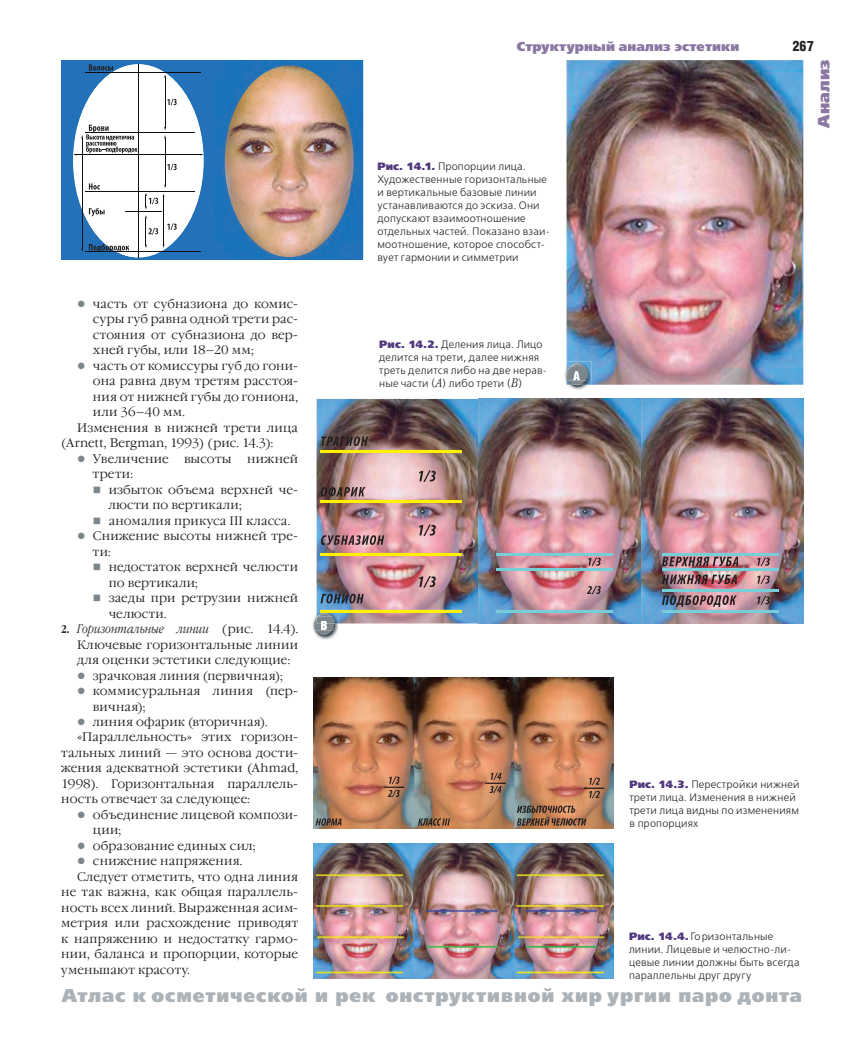
<style>
.page{position:relative;width:866px;height:1038px;background:#fff}
.page>*{position:absolute;margin:0;border:0;box-sizing:border-box;transform-origin:0 0}
.t1{font:18.5px "Free Set Black C";letter-spacing:.05em;color:#abb3b9}
.t2{font:16.25px "Free Set Black C";letter-spacing:.01em;color:#8a77a2}
.t3{font:900 14.25px "Helios Cond";color:#231f20}
.t4{font:12.88px "Free Set Black C";letter-spacing:.005em;color:#8a77a2}
.t5{font:300 12.38px/15.5px "Garamond C";letter-spacing:.02em;color:#231f20}
.t6{font:300 12.38px "Garamond C";color:#231f20}
.t7{font:italic 300 12.38px "Garamond Narrow C";letter-spacing:.005em;color:#231f20}
.t8{font:10.75px/12.9px "Free Set C";letter-spacing:.015em;color:#231f20}
.s1{color:#7c878d}
.s2{font-weight:700;font-style:normal;font-size:11.25px}
.s3{font-family:"Garamond C";font-style:normal}
.s4{font-family:"Free Set Black C";font-size:10.62px;color:#51387d}
.s5{font-family:"Garamond Narrow C";font-weight:300;font-style:italic;font-size:12.38px}
</style>
<div class="page">
<img style="left:61px;top:61px;width:302px;height:197px">
<img style="left:73px;top:64px;width:131px;height:193px;border-radius:50%">
<hr style="left:85px;top:72px;width:116px;height:1px;background:#130d0f">
<hr style="left:86px;top:251px;width:115px;height:1px;background:#130d0f">
<hr style="left:86px;top:190px;width:109px;height:1px;background:#130d0f">
<hr style="left:85px;top:132px;width:110px;height:1px;background:#130d0f">
<hr style="left:138px;top:64px;width:1px;height:193px;background:#130d0f">
<hr style="left:165px;top:77px;width:1px;height:51px;background:#130d0f">
<hr style="left:165px;top:138px;width:1px;height:47px;background:#130d0f">
<svg style="left:164px;top:127px;width:2px;height:11px"></svg>
<hr style="left:82px;top:138px;width:1px;height:111px;background:#130d0f">
<hr style="left:76px;top:154px;width:125px;height:1px;background:#130d0f">
<hr style="left:126px;top:211px;width:36px;height:1px;background:#130d0f">
<hr style="left:163px;top:196px;width:1px;height:49px;background:#130d0f">
<img style="left:223px;top:64px;width:132px;height:195px">
<svg style="left:89px;top:64px;width:24px;height:7px"></svg>
<svg style="left:167px;top:99px;width:10px;height:6px"></svg>
<svg style="left:167px;top:164px;width:10px;height:6px"></svg>
<svg style="left:145px;top:185px;width:21px;height:24px"></svg>
<svg style="left:145px;top:215px;width:32px;height:33px"></svg>
<svg style="left:89px;top:183px;width:11px;height:6px"></svg>
<svg style="left:89px;top:208px;width:16px;height:8px"></svg>
<svg style="left:89px;top:244px;width:40px;height:8px"></svg>
<svg style="left:73px;top:125px;width:64px;height:30px"></svg>
<img style="left:566px;top:60px;width:237px;height:324px">
<img style="left:317px;top:399px;width:486px;height:224px">
<svg style="left:321px;top:436px;width:47px;height:10px"></svg>
<svg style="left:419px;top:470px;width:17px;height:11px"></svg>
<svg style="left:419px;top:524px;width:17px;height:12px"></svg>
<svg style="left:419px;top:576px;width:17px;height:11px"></svg>
<svg style="left:588px;top:557px;width:13px;height:9px"></svg>
<svg style="left:587px;top:585px;width:14px;height:9px"></svg>
<hr style="left:320px;top:450px;width:142px;height:2px;background:#fff101">
<svg style="left:321px;top:486px;width:44px;height:10px"></svg>
<hr style="left:320px;top:500px;width:142px;height:3px;background:#fff101">
<svg style="left:321px;top:535px;width:63px;height:9px"></svg>
<hr style="left:320px;top:553px;width:142px;height:2px;background:#fff101">
<hr style="left:496px;top:553px;width:117px;height:2px;background:#76ced9">
<hr style="left:496px;top:568px;width:117px;height:2px;background:#76ced9">
<hr style="left:496px;top:610px;width:117px;height:2px;background:#76ced9">
<svg style="left:757px;top:557px;width:13px;height:9px"></svg>
<svg style="left:757px;top:575px;width:13px;height:8px"></svg>
<svg style="left:757px;top:596px;width:13px;height:8px"></svg>
<hr style="left:662px;top:553px;width:117px;height:2px;background:#76ced9">
<hr style="left:662px;top:568px;width:117px;height:2px;background:#76ced9">
<hr style="left:662px;top:589px;width:117px;height:2px;background:#76ced9">
<hr style="left:662px;top:610px;width:117px;height:2px;background:#76ced9">
<svg style="left:320px;top:593px;width:44px;height:10px"></svg>
<svg style="left:662px;top:556px;width:76px;height:10px"></svg>
<svg style="left:662px;top:574px;width:75px;height:10px"></svg>
<svg style="left:662px;top:595px;width:75px;height:11px"></svg>
<hr style="left:320px;top:609px;width:142px;height:3px;background:#fff101">
<img style="left:314px;top:677px;width:299px;height:151px">
<svg style="left:316px;top:818px;width:25px;height:7px"></svg>
<svg style="left:517px;top:805px;width:69px;height:20px"></svg>
<svg style="left:418px;top:818px;width:32px;height:7px"></svg>
<svg style="left:384px;top:776px;width:20px;height:21px"></svg>
<svg style="left:485px;top:772px;width:21px;height:21px"></svg>
<svg style="left:584px;top:777px;width:20px;height:21px"></svg>
<img style="left:314px;top:843px;width:299px;height:134px">
<img style="left:565px;top:370px;width:26px;height:20px">
<img style="left:566px;top:361px;width:25px;height:23px">
<img style="left:569px;top:363px;width:16px;height:4px">
<img style="left:568px;top:380px;width:18px;height:4px">
<img style="left:566px;top:367px;width:22px;height:13px">
<svg style="left:571px;top:371px;width:12px;height:16px"></svg>
<img style="left:312px;top:611px;width:27px;height:28px">
<img style="left:317px;top:611px;width:22px;height:12px">
<svg style="left:320px;top:611px;width:19px;height:1px"></svg>
<img style="left:317px;top:613px;width:15px;height:3px">
<img style="left:314px;top:617px;width:21px;height:19px">
<img style="left:317px;top:616px;width:18px;height:7px">
<svg style="left:321px;top:620px;width:6px;height:9px"></svg>
<p class="t5" style="left:93px;top:297px;width:207px;text-align:justify;text-indent:-16px"><span class="s1">●</span> часть от субназиона до комис&shy;суры губ равна одной трети рас&shy;стояния от субназиона до вер&shy;хней губы, или 18–20 мм;</p>
<p class="t5" style="left:77px;top:359px;width:222px"><span class="s1">●</span> часть от комиссуры губ до гони-</p>
<p class="t5" style="left:93px;top:374px;width:207px">она равна двум третям расстоя-</p>
<p class="t5" style="left:93px;top:390px;width:207px">ния от нижней губы до гониона,</p>
<p class="t5" style="left:93px;top:405px;width:93px">или 36–40 мм.</p>
<p class="t5" style="left:77px;top:421px;width:222px">Изменения в нижней трети лица</p>
<p class="t6" style="left:61px;top:438px;width:213px">(Аrnett, Bergman, 1993) (рис. 14.3):</p>
<p class="t5" style="left:93px;top:452px;width:207px;text-indent:-16px"><span class="s1">●</span> Увеличение высоты нижней трети:</p>
<p class="t5" style="left:109px;top:482px;width:191px;text-indent:-16px"><span class="s1">■</span> избыток объема верхней че&shy;люсти по вертикали;</p>
<p class="t5" style="left:93px;top:513px;width:199px"><span class="s1">■</span> аномалия прикуса III класса.</p>
<p class="t5" style="left:93px;top:529px;width:207px;text-indent:-16px"><span class="s1">●</span> Снижение высоты нижней тре&shy;ти:</p>
<p class="t5" style="left:109px;top:560px;width:191px;text-indent:-16px"><span class="s1">■</span> недостаток верхней челюсти по вертикали;</p>
<p class="t5" style="left:109px;top:591px;width:191px;text-indent:-16px"><span class="s1">■</span> заеды при ретрузии нижней челюсти.</p>
<p class="t7" style="left:61px;top:623px;width:238px"><span class="s2">2.</span> Горизонтальные линии <span class="s3">(рис. 14.4).</span></p>
<p class="t5" style="left:77px;top:637px;width:222px">Ключевые горизонтальные линии для оценки эстетики следующие:</p>
<p class="t5" style="left:77px;top:668px;width:207px"><span class="s1">●</span> зрачковая линия (первичная);</p>
<p class="t5" style="left:93px;top:684px;width:207px;text-indent:-16px"><span class="s1">●</span> коммисуральная линия (пер&shy;вичная);</p>
<p class="t5" style="left:77px;top:715px;width:192px"><span class="s1">●</span> линия офарик (вторичная).</p>
<p class="t5" style="left:77px;top:730px;width:222px">«Параллельность» этих горизон-</p>
<p class="t5" style="left:61px;top:746px;width:238px">тальных линий — это основа дости-</p>
<p class="t5" style="left:61px;top:761px;width:238px">жения адекватной эстетики (Аhmad,</p>
<p class="t5" style="left:61px;top:776px;width:238px">1998). Горизонтальная параллель-</p>
<p class="t5" style="left:61px;top:792px;width:190px">ность отвечает за следующее:</p>
<p class="t5" style="left:93px;top:807px;width:207px;text-indent:-16px"><span class="s1">●</span> объединение лицевой компози&shy;ции;</p>
<p class="t5" style="left:77px;top:838px;width:180px"><span class="s1">●</span> образование единых сил;</p>
<p class="t5" style="left:77px;top:854px;width:167px"><span class="s1">●</span> снижение напряжения.</p>
<p class="t5" style="left:77px;top:869px;width:222px">Следует отметить, что одна линия</p>
<p class="t5" style="left:61px;top:885px;width:238px">не так важна, как общая параллель-</p>
<p class="t5" style="left:61px;top:900px;width:238px">ность всех линий. Выраженная асим-</p>
<p class="t5" style="left:61px;top:916px;width:238px">метрия или расхождение приводят</p>
<p class="t5" style="left:61px;top:931px;width:238px">к напряжению и недостатку гармо-</p>
<p class="t5" style="left:61px;top:947px;width:238px">нии, баланса и пропорции, которые</p>
<p class="t5" style="left:61px;top:962px;width:130px">уменьшают красоту.</p>
<p class="t4" style="left:517px;top:39px;width:224px">Структурный анализ эстетики</p>
<p class="t8" style="left:377px;top:160px;width:174px"><span class="s4">Рис. 14.1.</span> Пропорции лица.<br>Художественные горизонтальные и вертикальные базовые линии устанавливаются до эскиза. Они допускают взаимоотношение отдельных частей. Показано взаи&shy;моотношение, которое способст&shy;вует гармонии и симметрии</p>
<p class="t8" style="left:379px;top:338px;width:169px"><span class="s4">Рис. 14.2.</span> Деления лица. Лицо делится на трети, далее нижняя треть делится либо на две нерав&shy;ные части (<span class="s5">А</span>) либо трети (<span class="s5">B</span>)</p>
<p class="t3" style="left:792px;top:40px;width:23px">267</p>
<h2 class="t2" style="left:814px;top:128px;width:70px;rotate:-90deg">Анализ</h2>
<p class="t8" style="left:629px;top:778px;width:172px"><span class="s4">Рис. 14.3.</span> Перестройки нижней трети лица. Изменения в нижней трети лица видны по изменениям в пропорциях</p>
<p class="t8" style="left:629px;top:929px;width:172px"><span class="s4">Рис. 14.4.</span> Горизонтальные линии. Лицевые и челюстно-ли&shy;цевые линии должны быть всегда параллельны друг другу</p>
<h1 class="t1" style="left:62px;top:984px;width:741px">Атлас к осметической и рек онструктивной хир ургии паро донта</h1>
</div>
